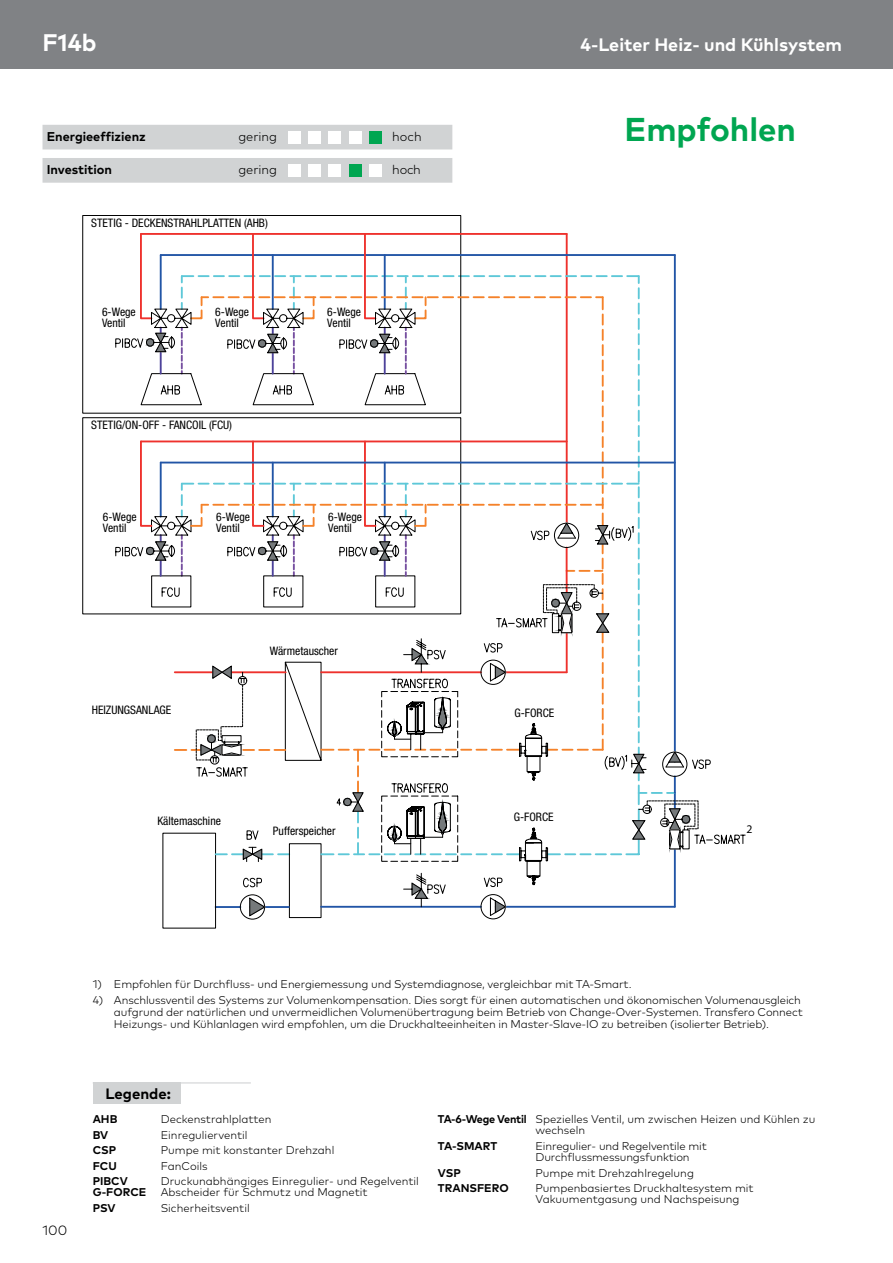
<style>
.page{position:relative;width:893px;height:1263px;background:#fff}
.page>*{position:absolute;margin:0;border:0;box-sizing:border-box;transform-origin:0 0}
.t1{font:700 33px "Mark Pro";color:#00a651}
.t2{font:700 24px "Mark Pro";color:#fff}
.t3{font:700 18px "Mark Pro";color:#fff}
.t4{font:700 15px "Mark Pro";color:#000}
.t5{font:300 13.5px "Mark Pro";color:#000}
.t6{font:700 12.75px "Mark Pro";color:#000}
.t7{font:300 12.75px "Mark Pro";color:#000}
.t8{font:condensed 11.7px/11.7px "Helvetica Neue LT Com";color:#000}
.t9{font:11.7px "Myriad Pro";color:#000}
.t10{font:300 11.25px/11.2px "Mark Pro";letter-spacing:-.01em;color:#000}
.t11{font:700 11.25px "Mark Pro";color:#000}
.s1{font-weight:700}
</style>
<div class="page">
<div style="left:0;top:0;width:893px;height:68px;background:#808285"></div>
<svg style="left:43px;top:125px;width:409px;height:58px"></svg>
<div style="left:288px;top:131px;width:12px;height:12px;background:#fff"></div>
<div style="left:308px;top:131px;width:13px;height:12px;background:#fff"></div>
<div style="left:328px;top:131px;width:13px;height:12px;background:#fff"></div>
<div style="left:349px;top:131px;width:12px;height:12px;background:#fff"></div>
<div style="left:369px;top:131px;width:13px;height:12px;background:#00a651"></div>
<div style="left:288px;top:164px;width:12px;height:13px;background:#fff"></div>
<div style="left:308px;top:164px;width:13px;height:13px;background:#fff"></div>
<div style="left:328px;top:164px;width:13px;height:13px;background:#fff"></div>
<div style="left:349px;top:164px;width:12px;height:13px;background:#00a651"></div>
<div style="left:369px;top:164px;width:13px;height:13px;background:#fff"></div>
<div style="left:93px;top:1082px;width:87px;height:22px;background:#d1d3d4"></div>
<hr style="left:93px;top:1082px;width:158px;height:1px;background:#d1d3d4">
<svg style="left:82px;top:308px;width:135px;height:621px"></svg>
<svg style="left:711px;top:834px;width:35px;height:11px"></svg>
<svg style="left:139px;top:232px;width:572px;height:688px"></svg>
<h2 class="t2" style="left:43px;top:24px;width:55px">F14b</h2>
<h3 class="t3" style="left:580px;top:31px;width:263px">4-Leiter Heiz- und Kühlsystem</h3>
<p class="t6" style="left:47px;top:127px;width:101px">Energieeffizienz</p>
<p class="t7" style="left:238px;top:127px;width:40px">gering</p>
<p class="t7" style="left:392px;top:127px;width:31px">hoch</p>
<p class="t6" style="left:47px;top:160px;width:67px">Investition</p>
<p class="t7" style="left:238px;top:160px;width:40px">gering</p>
<p class="t7" style="left:392px;top:160px;width:30px">hoch</p>
<p class="t8" style="left:91px;top:217px;width:178px">STETIG - DECKENSTRAHLPLATTEN (AHB)</p>
<p class="t8" style="left:102px;top:305px;width:35px">6-Wege<br>Ventil</p>
<p class="t8" style="left:215px;top:305px;width:35px">6-Wege<br>Ventil</p>
<p class="t8" style="left:327px;top:305px;width:35px">6-Wege<br>Ventil</p>
<p class="t8" style="left:91px;top:419px;width:142px">STETIG/ON-OFF - FANCOIL (FCU)</p>
<p class="t8" style="left:103px;top:510px;width:35px">6-Wege<br>Ventil</p>
<p class="t8" style="left:216px;top:510px;width:35px">6-Wege<br>Ventil</p>
<p class="t8" style="left:328px;top:510px;width:35px">6-Wege<br>Ventil</p>
<p class="t8" style="left:92px;top:704px;width:81px">HEIZUNGSANLAGE</p>
<p class="t8" style="left:157px;top:815px;width:65px">Kältemaschine</p>
<p class="t8" style="left:270px;top:645px;width:70px">Wärmetauscher</p>
<p class="t8" style="left:273px;top:825px;width:64px">Pufferspeicher</p>
<h1 class="t1" style="left:624px;top:104px;width:173px">Empfohlen</h1>
<p class="t8" style="left:514px;top:706px;width:41px">G-FORCE</p>
<p class="t8" style="left:514px;top:811px;width:41px">G-FORCE</p>
<p class="t9" style="left:746px;top:822px;width:8px">2</p>
<p class="t10" style="left:93px;top:977px;width:540px">1) Empfohlen für Durchfluss- und Energiemessung und Systemdiagnose, vergleichbar mit TA-Smart.</p>
<p class="t10" style="left:114px;top:993px;width:690px;line-height:12px;text-indent:-21px">4) Anschlussventil des Systems zur Volumenkompensation. Dies sorgt für einen automatischen und ökonomischen Volumenausgleich aufgrund der natürlichen und unvermeidlichen Volumenübertragung beim Betrieb von Change-Over-Systemen. Transfero Connect<br>Heizungs- und Kühlanlagen wird empfohlen, um die Druckhalteeinheiten in Master-Slave-IO zu betreiben (isolierter Betrieb).</p>
<p class="t5" style="left:43px;top:1220px;width:26px">100</p>
<h3 class="t4" style="left:105px;top:1082px;width:67px">Legende:</h3>
<p class="t11" style="left:93px;top:1111px;width:26px">AHB</p>
<p class="t10" style="left:161px;top:1113px;width:112px">Deckenstrahlplatten</p>
<p class="t11" style="left:93px;top:1126px;width:17px">BV</p>
<p class="t10" style="left:161px;top:1128px;width:88px">Einregulierventil</p>
<p class="t11" style="left:93px;top:1142px;width:25px">CSP</p>
<p class="t10" style="left:161px;top:1144px;width:175px">Pumpe mit konstanter Drehzahl</p>
<p class="t11" style="left:93px;top:1157px;width:26px">FCU</p>
<p class="t10" style="left:161px;top:1159px;width:48px">FanCoils</p>
<p class="t11" style="left:93px;top:1173px;width:37px">PIBCV</p>
<p class="t10" style="left:161px;top:1175px;width:260px">Druckunabhängiges Einregulier- und Regelventil</p>
<p class="t11" style="left:93px;top:1184px;width:55px">G-FORCE</p>
<p class="t10" style="left:161px;top:1186px;width:208px">Abscheider für Schmutz und Magnetit</p>
<p class="t11" style="left:93px;top:1199px;width:25px">PSV</p>
<p class="t10" style="left:161px;top:1201px;width:91px">Sicherheitsventil</p>
<p class="t10" style="left:535px;top:1113px;width:282px;text-indent:-97px"><span class="s1">TA-6-Wege Ventil</span> Spezielles Ventil, um zwischen Heizen und Kühlen zu wechseln</p>
<p class="t11" style="left:438px;top:1137px;width:61px">TA-SMART</p>
<p class="t10" style="left:535px;top:1139px;width:173px">Einregulier- und Regelventile mit<br>Durchflussmessungsfunktion</p>
<p class="t11" style="left:438px;top:1164px;width:24px">VSP</p>
<p class="t10" style="left:535px;top:1166px;width:160px">Pumpe mit Drehzahlregelung</p>
<p class="t11" style="left:438px;top:1180px;width:72px">TRANSFERO</p>
<p class="t10" style="left:535px;top:1182px;width:220px">Pumpenbasiertes Druckhaltesystem mit<br>Vakuumentgasung und Nachspeisung</p>
</div>
